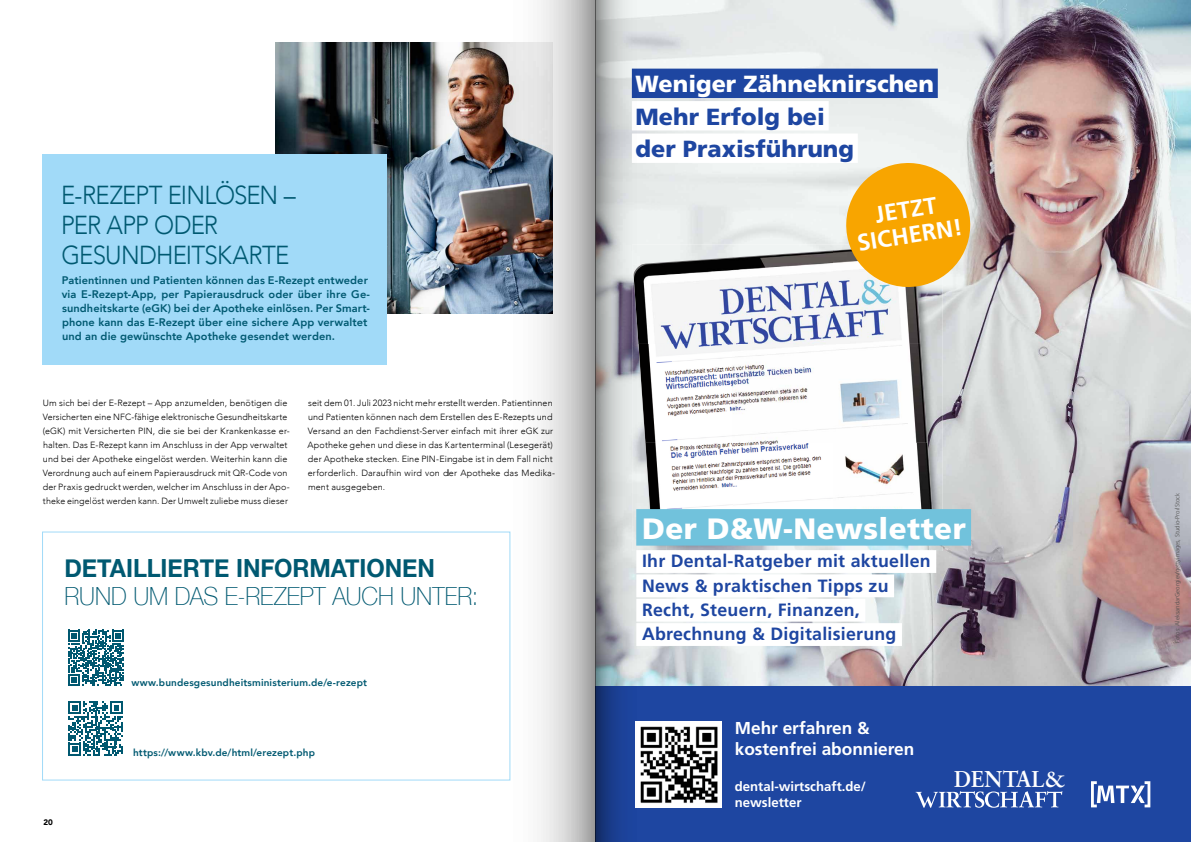
<style>
.page{position:relative;width:1191px;height:842px;background:#fff}
.page>*{position:absolute;margin:0;border:0;box-sizing:border-box;transform-origin:0 0}
.t1{font:900 29.4px "Frutiger";letter-spacing:.015em;color:#fff}
.t2{font:300 26px/30px "Avenir";letter-spacing:-.03em;color:#005971;scale:.92 1}
.t3{font:100 25px "Helvetica Neue";letter-spacing:-.005em;color:#005971;scale:.94 1}
.t4{font:700 25px "Helvetica Neue";letter-spacing:-.005em;color:#005971;scale:.94 1}
.t5{font:700 23.5px/25.5px "Frutiger";color:#fff;text-align:center}
.t6{font:900 23.3px/32.4px "Frutiger";color:#1e46a1}
.t7{font:900 23.3px "Frutiger";color:#fff}
.t8{font:700 22.9px "Sabon";color:#fff;scale:.95 1}
.t9{font:700 17.7px/24.3px "Frutiger";letter-spacing:.015em;color:#1e46a1}
.t10{font:700 17.2px/21.3px "Frutiger";color:#fff}
.t11{font:700 13.2px/16.2px "Frutiger";color:#fff}
.t12{font:800 11px/14px "Avenir";letter-spacing:.01em;color:#005971}
.t13{font:800 10px "Avenir";letter-spacing:.015em;color:#005971}
.t14{font:300 9px/14px "Avenir";letter-spacing:.015em;color:#000}
.t15{font:900 8px "Avenir";color:#000}
.t16{font:300 6.1px "Frutiger";color:#4e4e4d}
.s1{font-size:22.1px}
</style>
<div class="page">
<img style="left:669px;top:0;width:522px;height:687px">
<div style="left:595px;top:687px;width:596px;height:155px;background:#1e46a1"></div>
<img style="left:669px;top:721px;width:53px;height:86px">
<img style="left:669px;top:244px;width:176px;height:13px">
<img style="left:908px;top:288px;width:34px;height:263px">
<img style="left:669px;top:546px;width:239px;height:4px">
<img style="left:669px;top:443px;width:64px;height:66px">
<img style="left:733px;top:443px;width:100px;height:66px">
<img style="left:833px;top:442px;width:100px;height:67px">
<img style="left:669px;top:344px;width:258px;height:99px">
<img style="left:669px;top:257px;width:64px;height:87px">
<img style="left:733px;top:250px;width:100px;height:94px">
<img style="left:833px;top:245px;width:88px;height:99px">
<div style="left:636px;top:509px;width:335px;height:37px;background:#71c2dc"></div>
<div style="left:636px;top:550px;width:300px;height:23px;background:#fff"></div>
<div style="left:636px;top:574px;width:258px;height:23px;background:#fff"></div>
<div style="left:636px;top:599px;width:229px;height:23px;background:#fff"></div>
<div style="left:636px;top:623px;width:266px;height:23px;background:#fff"></div>
<svg style="left:1091px;top:781px;width:59px;height:26px"></svg>
<svg style="left:915px;top:791px;width:147px;height:17px"></svg>
<div style="left:632px;top:69px;width:305px;height:29px;background:#1e46a1"></div>
<div style="left:632px;top:101px;width:196px;height:29px;background:#fff"></div>
<div style="left:632px;top:134px;width:226px;height:29px;background:#fff"></div>
<svg style="left:845px;top:162px;width:126px;height:126px;background:#f2b437"></svg>
<img style="left:275px;top:43px;width:173px;height:270px">
<div style="left:43px;top:154px;width:344px;height:210px;background:#a1daf8"></div>
<svg style="left:68px;top:630px;width:56px;height:56px"></svg>
<svg style="left:68px;top:701px;width:55px;height:55px"></svg>
<svg style="left:595px;top:0;width:73px;height:842px"></svg>
<svg style="left:448px;top:0;width:147px;height:842px"></svg>
<h2 class="t2" style="left:61px;top:180px;width:256px">E-REZEPT EINLÖSEN –<br>PER APP ODER<br>GESUNDHEITSKARTE</h2>
<p class="t12" style="left:62px;top:273px;width:310px">Patientinnen und Patienten können das E-Rezept entweder via E-Rezept-App, per Papierausdruck oder über ihre Ge&shy;sundheitskarte (eGK) bei der Apotheke einlösen. Per Smart&shy;phone kann das E-Rezept über eine sichere App verwaltet und an die gewünschte Apotheke gesendet werden.</p>
<p class="t14" style="left:43px;top:396px;width:249px">Um sich bei der E-Rezept – App anzumelden, benötigen die Versicherten eine NFC-fähige elektronische Gesundheitskarte (eGK) mit Versicherten PIN, die sie bei der Krankenkasse er&shy;halten. Das E-Rezept kann im Anschluss in der App verwaltet und bei der Apotheke eingelöst werden. Weiterhin kann die Verordnung auch auf einem Papierausdruck mit QR-Code von der Praxis gedruckt werden, welcher im Anschluss in der Apo&shy;theke eingelöst werden kann. Der Umwelt zuliebe muss dieser</p>
<p class="t14" style="left:307px;top:396px;width:249px">seit dem 01. Juli 2023 nicht mehr erstellt werden. Patientinnen und Patienten können nach dem Erstellen des E-Rezepts und Versand an den Fachdienst-Server einfach mit ihrer eGK zur Apotheke gehen und diese in das Kartenterminal (Lesegerät) der Apotheke stecken. Eine PIN-Eingabe ist in dem Fall nicht erforderlich. Daraufhin wird von der Apotheke das Medika&shy;ment ausgegeben.</p>
<h3 class="t4" style="left:64px;top:549px;width:396px">DETAILLIERTE INFORMATIONEN</h3>
<h3 class="t3" style="left:64px;top:577px;width:442px">RUND UM DAS E-REZEPT AUCH UNTER:</h3>
<p class="t13" style="left:131px;top:675px;width:237px">www.bundesgesundheitsministerium.de/e-rezept</p>
<p class="t15" style="left:43px;top:815px;width:11px">20</p>
<p class="t13" style="left:133px;top:745px;width:183px">https://www.kbv.de/html/erezept.php</p>
<h3 class="t7" style="left:635px;top:70px;width:300px">Weniger Zähneknirschen</h3>
<h3 class="t6" style="left:635px;top:100px;width:220px">Mehr Erfolg bei der Praxisführung</h3>
<h3 class="t5" style="left:851px;top:205px;width:107px;rotate:-9deg">JETZT<br>SICHERN!</h3>
<h1 class="t1" style="left:642px;top:511px;width:325px">Der D&amp;W-Newsletter</h1>
<h3 class="t9" style="left:642px;top:549px;width:290px">Ihr Dental-Ratgeber mit aktuellen<br>News &amp; praktischen Tipps zu<br>Recht, Steuern, Finanzen,<br>Abrechnung &amp; Digitalisierung</h3>
<h3 class="t10" style="left:735px;top:717px;width:181px">Mehr erfahren &amp; kostenfrei abonnieren</h3>
<h3 class="t11" style="left:735px;top:778px;width:133px">dental-wirtschaft.de/ newsletter</h3>
<h3 class="t8" style="left:954px;top:765px;width:119px">DENTAL<span class="s1">&amp;</span></h3>
<p class="t16" style="left:1173px;top:643px;width:151px;rotate:-90deg">Fotos: AleksandarGeorgiev/gettyimages, Studio-Pro/iStock</p>
</div>
